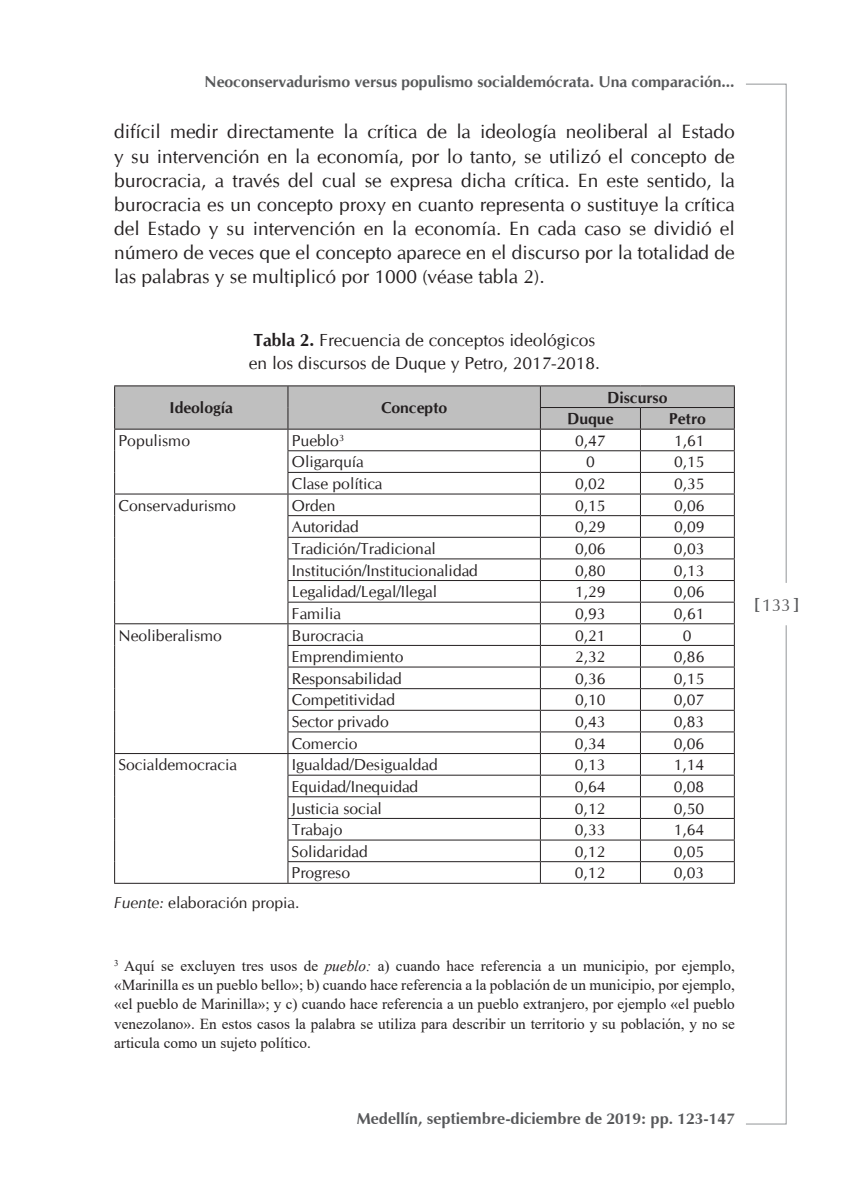
<style>
.page{position:relative;width:849px;height:1191px;background:#fff}
.page>*{position:absolute;margin:0;border:0;box-sizing:border-box;transform-origin:0 0}
.t1{font:19.25px/24.2px "CG Omega";color:#231f20;text-align:justify}
.t2{font:17.5px/22.8px "CG Omega";color:#231f20}
.t3{font:17.5px "Zapf Humanist 601 BT";color:#57585a}
.t4{font:15.75px "CG Omega";color:#231f20}
.t5{font:700 15.75px "CG Omega";color:#57585a}
.t6{font:700 15.75px "Zapf Humanist 601 BT";color:#57585a}
.t7{font:700 15.75px/21.7px "CG Omega";color:#231f20}
.t8{font:15.22px/19.2px "Times New Roman";color:#231f20;text-align:justify}
.s1{font-weight:700}
.s2{font-style:italic}
</style>
<div class="page">
<svg style="left:746px;top:83px;width:40px;height:500px"></svg>
<svg style="left:746px;top:625px;width:40px;height:499px"></svg>
<hr style="left:114px;top:385px;width:174px;height:1px;background:#231f20">
<hr style="left:288px;top:385px;width:252px;height:1px;background:#231f20">
<hr style="left:540px;top:385px;width:100px;height:1px;background:#231f20">
<hr style="left:640px;top:385px;width:94px;height:1px;background:#231f20">
<hr style="left:114px;top:883px;width:174px;height:1px;background:#231f20">
<hr style="left:288px;top:883px;width:252px;height:1px;background:#231f20">
<hr style="left:540px;top:883px;width:100px;height:1px;background:#231f20">
<hr style="left:640px;top:883px;width:94px;height:1px;background:#231f20">
<svg style="left:114px;top:386px;width:620px;height:497px"></svg>
<p class="t5" style="left:204px;top:72px;width:531px">Neoconservadurismo versus populismo socialdemócrata. Una comparación...</p>
<p class="t1" style="left:114px;top:120px;width:622px">difícil medir directamente la crítica de la ideología neoliberal al Estado y su intervención en la economía, por lo tanto, se utilizó el concepto de burocracia, a través del cual se expresa dicha crítica. En este sentido, la burocracia es un concepto proxy en cuanto representa o sustituye la crítica del Estado y su intervención en la economía. En cada caso se dividió el número de veces que el concepto aparece en el discurso por la totalidad de las palabras y se multiplicó por 1000 (véase tabla 2).</p>
<p class="t2" style="left:249px;top:329px;width:352px"><span class="s1">Tabla 2.</span> Frecuencia de conceptos ideológicos en los discursos de Duque y Petro, 2017-2018.</p>
<p class="t7" style="left:169px;top:397px;width:65px">Ideología</p>
<p class="t7" style="left:381px;top:397px;width:68px">Concepto</p>
<p class="t7" style="left:567px;top:386px;width:102px;text-indent:40px">Discurso<br>Duque</p>
<p class="t7" style="left:668px;top:408px;width:38px">Petro</p>
<p class="t4" style="left:118px;top:431px;width:73px">Populismo</p>
<p class="t4" style="left:292px;top:431px;width:54px">Pueblo<sup>3</sup></p>
<p class="t4" style="left:575px;top:431px;width:32px">0,47</p>
<p class="t4" style="left:673px;top:431px;width:32px">1,61</p>
<p class="t4" style="left:292px;top:453px;width:73px">Oligarquía</p>
<p class="t4" style="left:586px;top:453px;width:10px">0</p>
<p class="t4" style="left:673px;top:453px;width:32px">0,15</p>
<p class="t4" style="left:292px;top:474px;width:92px">Clase política</p>
<p class="t4" style="left:575px;top:474px;width:32px">0,02</p>
<p class="t4" style="left:673px;top:474px;width:32px">0,35</p>
<p class="t4" style="left:118px;top:496px;width:119px">Conservadurismo</p>
<p class="t4" style="left:292px;top:496px;width:45px">Orden</p>
<p class="t4" style="left:575px;top:496px;width:32px">0,15</p>
<p class="t4" style="left:673px;top:496px;width:32px">0,06</p>
<p class="t4" style="left:292px;top:517px;width:68px">Autoridad</p>
<p class="t4" style="left:575px;top:517px;width:32px">0,29</p>
<p class="t4" style="left:673px;top:517px;width:32px">0,09</p>
<p class="t4" style="left:292px;top:539px;width:145px">Tradición/Tradicional</p>
<p class="t4" style="left:575px;top:539px;width:32px">0,06</p>
<p class="t4" style="left:673px;top:539px;width:32px">0,03</p>
<p class="t4" style="left:292px;top:561px;width:187px">Institución/Institucionalidad</p>
<p class="t4" style="left:575px;top:561px;width:32px">0,80</p>
<p class="t4" style="left:673px;top:561px;width:32px">0,13</p>
<p class="t4" style="left:292px;top:582px;width:147px">Legalidad/Legal/Ilegal</p>
<p class="t4" style="left:575px;top:582px;width:32px">1,29</p>
<p class="t4" style="left:673px;top:582px;width:32px">0,06</p>
<p class="t4" style="left:292px;top:604px;width:51px">Familia</p>
<p class="t4" style="left:575px;top:604px;width:32px">0,93</p>
<p class="t4" style="left:673px;top:604px;width:32px">0,61</p>
<p class="t4" style="left:118px;top:625px;width:105px">Neoliberalismo</p>
<p class="t4" style="left:292px;top:625px;width:73px">Burocracia</p>
<p class="t4" style="left:575px;top:625px;width:32px">0,21</p>
<p class="t4" style="left:682px;top:625px;width:10px">0</p>
<p class="t4" style="left:292px;top:647px;width:113px">Emprendimiento</p>
<p class="t4" style="left:575px;top:647px;width:32px">2,32</p>
<p class="t4" style="left:673px;top:647px;width:32px">0,86</p>
<p class="t4" style="left:292px;top:669px;width:111px">Responsabilidad</p>
<p class="t4" style="left:575px;top:669px;width:32px">0,36</p>
<p class="t4" style="left:673px;top:669px;width:32px">0,15</p>
<p class="t4" style="left:292px;top:690px;width:105px">Competitividad</p>
<p class="t4" style="left:575px;top:690px;width:32px">0,10</p>
<p class="t4" style="left:673px;top:690px;width:32px">0,07</p>
<p class="t4" style="left:292px;top:712px;width:98px">Sector privado</p>
<p class="t4" style="left:575px;top:712px;width:32px">0,43</p>
<p class="t4" style="left:673px;top:712px;width:32px">0,83</p>
<p class="t4" style="left:291px;top:734px;width:67px">Comercio</p>
<p class="t4" style="left:574px;top:734px;width:32px">0,34</p>
<p class="t4" style="left:673px;top:734px;width:32px">0,06</p>
<p class="t4" style="left:118px;top:755px;width:120px">Socialdemocracia</p>
<p class="t4" style="left:291px;top:755px;width:147px">Igualdad/Desigualdad</p>
<p class="t4" style="left:574px;top:755px;width:32px">0,13</p>
<p class="t4" style="left:673px;top:755px;width:32px">1,14</p>
<p class="t4" style="left:291px;top:777px;width:128px">Equidad/Inequidad</p>
<p class="t4" style="left:574px;top:777px;width:32px">0,64</p>
<p class="t4" style="left:673px;top:777px;width:32px">0,08</p>
<p class="t4" style="left:291px;top:798px;width:92px">Justicia social</p>
<p class="t4" style="left:574px;top:798px;width:32px">0,12</p>
<p class="t4" style="left:673px;top:798px;width:32px">0,50</p>
<p class="t4" style="left:291px;top:820px;width:52px">Trabajo</p>
<p class="t4" style="left:574px;top:820px;width:32px">0,33</p>
<p class="t4" style="left:673px;top:820px;width:32px">1,64</p>
<p class="t4" style="left:291px;top:842px;width:78px">Solidaridad</p>
<p class="t4" style="left:574px;top:842px;width:32px">0,12</p>
<p class="t4" style="left:673px;top:842px;width:32px">0,05</p>
<p class="t4" style="left:291px;top:863px;width:60px">Progreso</p>
<p class="t4" style="left:574px;top:863px;width:32px">0,12</p>
<p class="t4" style="left:673px;top:863px;width:32px">0,03</p>
<p class="t4" style="left:114px;top:893px;width:187px"><span class="s2">Fuente:</span> elaboración propia.</p>
<p class="t8" style="left:114px;top:955px;width:622px"><sup>3</sup> Aquí se excluyen tres usos de <span class="s2">pueblo:</span> a) cuando hace referencia a un municipio, por ejemplo, «Marinilla es un pueblo bello»; b) cuando hace referencia a la población de un municipio, por ejemplo, «el pueblo de Marinilla»; y c) cuando hace referencia a un pueblo extranjero, por ejemplo «el pueblo venezolano». En estos casos la palabra se utiliza para describir un territorio y su población, y no se articula como un sujeto político.</p>
<p class="t3" style="left:753px;top:594px;width:47px"><span class="s1">[</span>133<span class="s1">]</span></p>
<p class="t6" style="left:357px;top:1109px;width:379px">Medellín, septiembre-diciembre de 2019: pp. 123-147</p>
</div>
